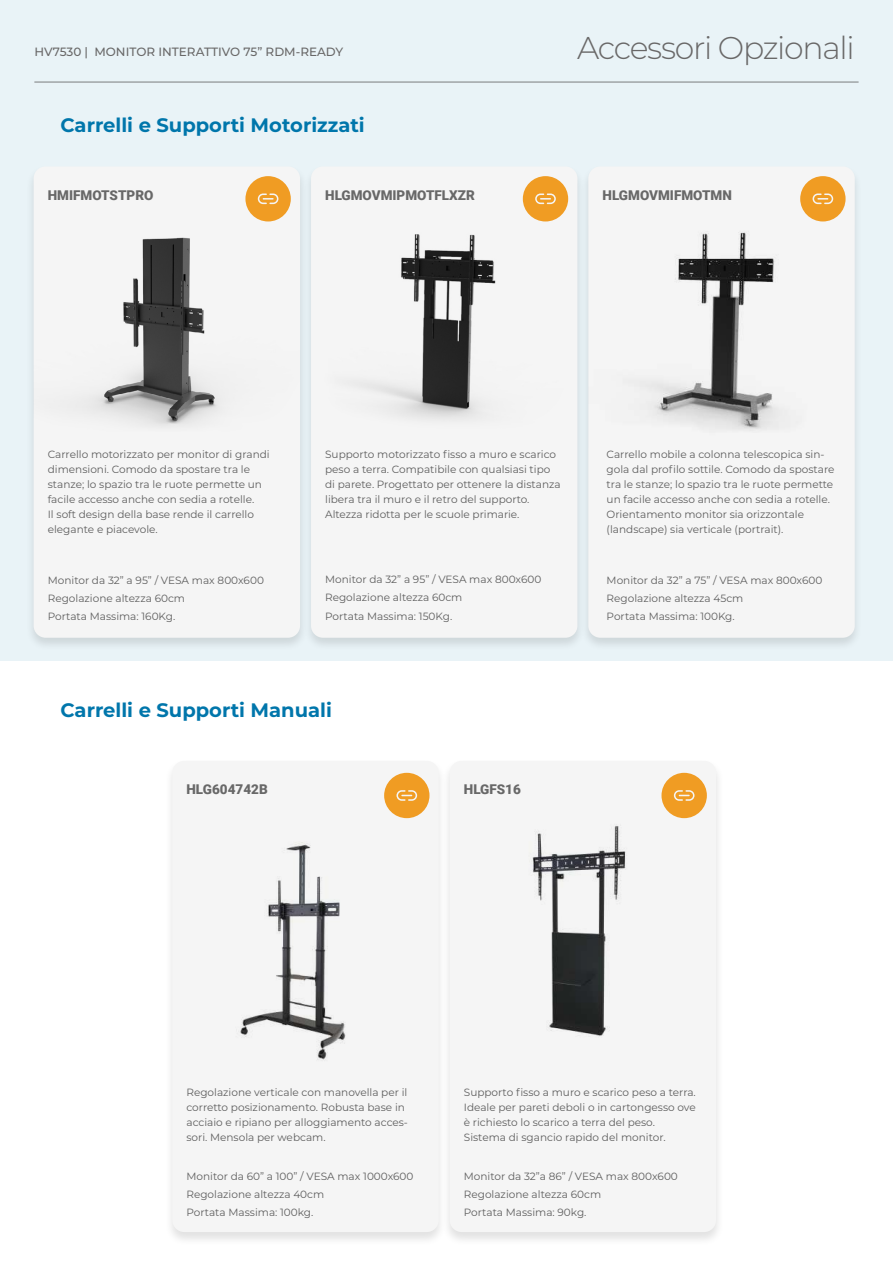
<style>
.page{position:relative;width:893px;height:1262px;background:#fff}
.page>*{position:absolute;margin:0;border:0;box-sizing:border-box;transform-origin:0 0}
.t1{font:300 31.5px "Montserrat";letter-spacing:-.04em;color:#696868}
.t2{font:700 19.5px "Montserrat";color:#0076ab}
.t3{font:900 13.5px "Roboto";color:#686868}
.t4{font:500 12px "Montserrat";color:#696868}
.t5{font:10.5px/15px "Montserrat";color:#5e5e5e}
</style>
<div class="page">
<div style="left:0;top:0;width:892px;height:661px;background:#e9f3f7"></div>
<div style="left:25px;top:164px;width:283px;height:488px;background:#000;opacity:.12"></div>
<div style="left:34px;top:166px;width:266px;height:472px;background:#f5f5f5;border-radius:12px"></div>
<svg style="left:245px;top:176px;width:46px;height:45px"></svg>
<img style="left:86px;top:221px;width:186px;height:205px">
<div style="left:302px;top:164px;width:283px;height:488px;background:#000;opacity:.12"></div>
<div style="left:311px;top:166px;width:266px;height:472px;background:#f5f5f5;border-radius:12px"></div>
<svg style="left:523px;top:176px;width:45px;height:45px"></svg>
<img style="left:357px;top:221px;width:193px;height:199px">
<div style="left:580px;top:164px;width:283px;height:488px;background:#000;opacity:.12"></div>
<div style="left:588px;top:166px;width:266px;height:472px;background:#f5f5f5;border-radius:12px"></div>
<svg style="left:800px;top:176px;width:45px;height:45px"></svg>
<img style="left:588px;top:226px;width:190px;height:221px">
<div style="left:164px;top:758px;width:283px;height:488px;background:#000;opacity:.12"></div>
<div style="left:172px;top:761px;width:267px;height:471px;background:#f5f5f5;border-radius:12px"></div>
<svg style="left:384px;top:773px;width:45px;height:45px"></svg>
<img style="left:240px;top:842px;width:106px;height:218px">
<div style="left:441px;top:758px;width:283px;height:488px;background:#000;opacity:.12"></div>
<div style="left:449px;top:761px;width:267px;height:471px;background:#f5f5f5;border-radius:12px"></div>
<svg style="left:661px;top:773px;width:45px;height:45px"></svg>
<img style="left:532px;top:818px;width:155px;height:218px">
<hr style="left:34px;top:81px;width:824px;height:2px;background:#5f5f5f">
<p class="t4" style="left:34px;top:43px;width:310px">HV7530 | MONITOR INTERATTIVO 75” RDM-READY</p>
<h1 class="t1" style="left:577px;top:27px;width:279px">Accessori Opzionali</h1>
<h2 class="t2" style="left:60px;top:111px;width:306px">Carrelli e Supporti Motorizzati</h2>
<p class="t3" style="left:48px;top:186px;width:107px">HMIFMOTSTPRO</p>
<p class="t3" style="left:325px;top:186px;width:151px">HLGMOVMIPMOTFLXZR</p>
<p class="t3" style="left:602px;top:186px;width:131px">HLGMOVMIFMOTMN</p>
<p class="t5" style="left:48px;top:446px;width:223px">Carrello motorizzato per monitor di grandi dimensioni. Comodo da spostare tra le stanze; lo spazio tra le ruote permette un facile accesso anche con sedia a rotelle.<br>Il soft design della base rende il carrello elegante e piacevole.</p>
<p class="t5" style="left:48px;top:570px;width:218px;line-height:18px">Monitor da 32” a 95” / VESA max 800x600<br>Regolazione altezza 60cm<br>Portata Massima: 160Kg.</p>
<p class="t5" style="left:325px;top:446px;width:237px">Supporto motorizzato fisso a muro e scarico peso a terra. Compatibile con qualsiasi tipo di parete. Progettato per ottenere la distanza libera tra il muro e il retro del supporto.<br>Altezza ridotta per le scuole primarie.</p>
<p class="t5" style="left:325px;top:570px;width:218px;line-height:18px">Monitor da 32” a 95” / VESA max 800x600<br>Regolazione altezza 60cm<br>Portata Massima: 150Kg.</p>
<h2 class="t2" style="left:60px;top:696px;width:273px">Carrelli e Supporti Manuali</h2>
<p class="t3" style="left:186px;top:780px;width:83px">HLG604742B</p>
<p class="t3" style="left:464px;top:780px;width:59px">HLGFS16</p>
<p class="t5" style="left:606px;top:446px;width:229px">Carrello mobile a colonna telescopica sin&shy;gola dal profilo sottile. Comodo da spostare tra le stanze; lo spazio tra le ruote permette un facile accesso anche con sedia a rotelle.<br>Orientamento monitor sia orizzontale (landscape) sia verticale (portrait).</p>
<p class="t5" style="left:606px;top:570px;width:217px;line-height:18px">Monitor da 32” a 75” / VESA max 800x600<br>Regolazione altezza 45cm<br>Portata Massima: 100Kg.</p>
<p class="t5" style="left:186px;top:1084px;width:223px">Regolazione verticale con manovella per il corretto posizionamento. Robusta base in acciaio e ripiano per alloggiamento acces&shy;sori. Mensola per webcam.</p>
<p class="t5" style="left:186px;top:1167px;width:228px;line-height:18px">Monitor da 60” a 100” / VESA max 1000x600<br>Regolazione altezza 40cm<br>Portata Massima: 100kg.</p>
<p class="t5" style="left:464px;top:1084px;width:233px">Supporto fisso a muro e scarico peso a terra.<br>Ideale per pareti deboli o in cartongesso ove è richiesto lo scarico a terra del peso.<br>Sistema di sgancio rapido del monitor.</p>
<p class="t5" style="left:464px;top:1167px;width:215px;line-height:18px">Monitor da 32”a 86” / VESA max 800x600<br>Regolazione altezza 60cm<br>Portata Massima: 90kg.</p>
</div>
